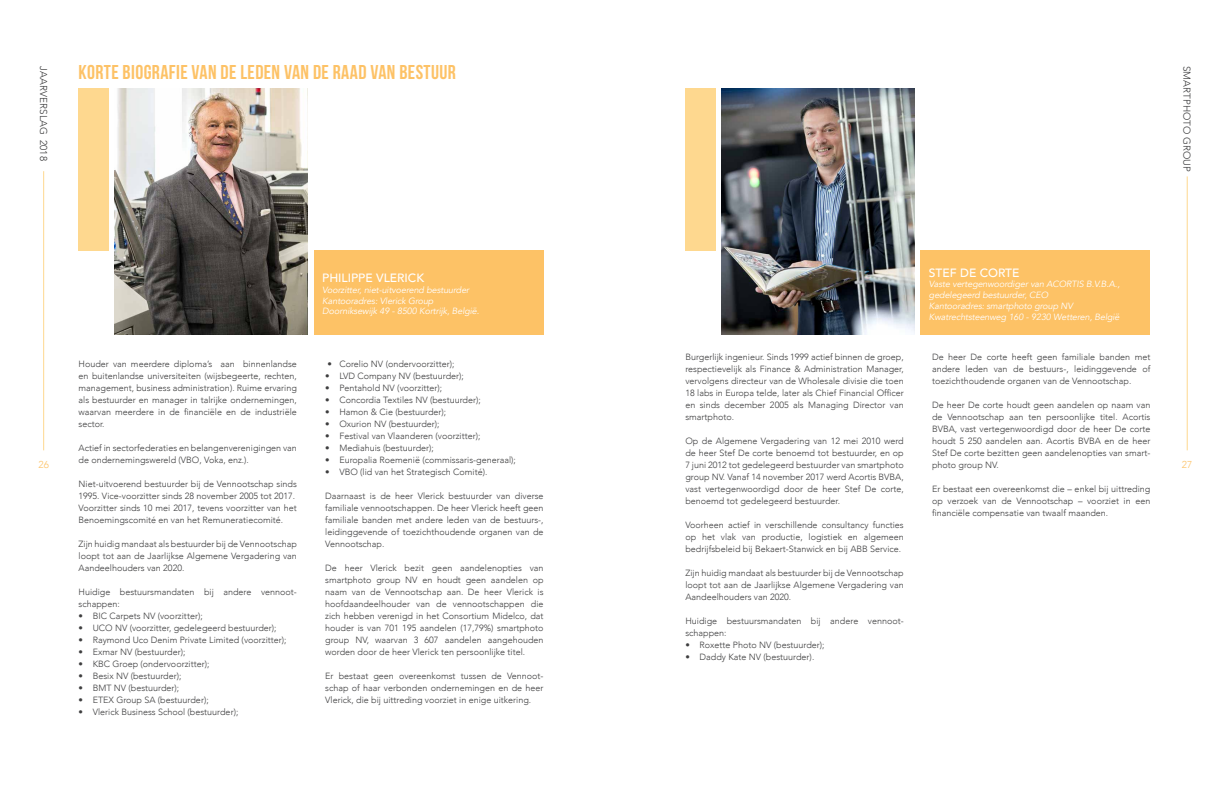
<style>
.page{position:relative;width:1229px;height:797px;background:#fff}
.page>*{position:absolute;margin:0;border:0;box-sizing:border-box;transform-origin:0 0}
.t1{font:700 20px "Bebas Neue";letter-spacing:.02em;color:#fdc266}
.t2{font:500 12px "Avenir";color:#fff}
.t3{font:300 10px "Avenir";letter-spacing:.005em;color:#3e3e3f}
.t4{font:300 10px "Avenir";color:#fdc266}
.t5{font:300 9px/12px "Avenir";color:#3e3e3f;text-align:justify}
.t6{font:italic 9px/10.8px "Avenir";letter-spacing:-.01em;color:#fff}
</style>
<div class="page">
<hr style="left:43px;top:171px;width:1px;height:279px;background:#fed88f">
<hr style="left:1186px;top:176px;width:1px;height:274px;background:#fed88f">
<img style="left:115px;top:88px;width:192px;height:246px">
<div style="left:314px;top:250px;width:229px;height:84px;background:#fdc266"></div>
<div style="left:79px;top:88px;width:30px;height:162px;background:#fed88f"></div>
<img style="left:721px;top:88px;width:193px;height:246px">
<div style="left:920px;top:250px;width:230px;height:84px;background:#fdc266"></div>
<div style="left:685px;top:88px;width:31px;height:162px;background:#fed88f"></div>
<h1 class="t1" style="left:79px;top:61px;width:379px">KORTE BIOGRAFIE VAN DE LEDEN VAN DE RAAD VAN BESTUUR</h1>
<p class="t3" style="left:49px;top:66px;width:97px;rotate:90deg">JAARVERSLAG 2018</p>
<p class="t3" style="left:1192px;top:66px;width:107px;rotate:90deg">SMARTPHOTO GROUP</p>
<h2 class="t2" style="left:322px;top:267px;width:103px">PHILIPPE VLERICK</h2>
<p class="t6" style="left:322px;top:284px;width:159px">Voorzitter, niet-uitvoerend bestuurder<br>Kantooradres: Vlerick Group<br>Doorniksewijk 49 - 8500 Kortrijk, België.</p>
<h2 class="t2" style="left:929px;top:262px;width:92px">STEF DE CORTE</h2>
<p class="t6" style="left:929px;top:279px;width:192px">Vaste vertegenwoordiger van ACORTIS B.V.B.A., gedelegeerd bestuurder, CEO<br>Kantooradres: smartphoto group NV Kwatrechtsteenweg 160 - 9230 Wetteren, België</p>
<p class="t5" style="left:685px;top:351px;width:220px">Burgerlijk ingenieur. Sinds 1999 actief binnen de groep, respectievelijk als Finance &amp; Administration Manager, vervolgens directeur van de Wholesale divisie die toen 18 labs in Europa telde, later als Chief Financial Officer en sinds december 2005 als Managing Director van smartphoto.</p>
<p class="t5" style="left:685px;top:435px;width:220px">Op de Algemene Vergadering van 12 mei 2010 werd de heer Stef De corte benoemd tot bestuurder, en op 7 juni 2012 tot gedelegeerd bestuurder van smartphoto group NV. Vanaf 14 november 2017 werd Acortis BVBA, vast vertegenwoordigd door de heer Stef De corte, benoemd tot gedelegeerd bestuurder.</p>
<p class="t5" style="left:685px;top:519px;width:220px">Voorheen actief in verschillende consultancy functies op het vlak van productie, logistiek en algemeen bedrijfsbeleid bij Bekaert-Stanwick en bij ABB Service.</p>
<p class="t5" style="left:685px;top:567px;width:220px">Zijn huidig mandaat als bestuurder bij de Vennootschap loopt tot aan de Jaarlijkse Algemene Vergadering van Aandeelhouders van 2020.</p>
<p class="t5" style="left:685px;top:615px;width:220px">Huidige bestuursmandaten bij andere vennoot&shy;schappen:</p>
<p class="t5" style="left:685px;top:639px;width:141px">• Roxette Photo NV (bestuurder);</p>
<p class="t5" style="left:685px;top:651px;width:130px">• Daddy Kate NV (bestuurder).</p>
<p class="t5" style="left:932px;top:351px;width:220px">De heer De corte heeft geen familiale banden met andere leden van de bestuurs-, leidinggevende of toezichthoudende organen van de Vennootschap.</p>
<p class="t5" style="left:932px;top:399px;width:220px">De heer De corte houdt geen aandelen op naam van de Vennootschap aan ten persoonlijke titel. Acortis BVBA, vast vertegenwoordigd door de heer De corte houdt 5 250 aandelen aan. Acortis BVBA en de heer Stef De corte bezitten geen aandelenopties van smart&shy;photo group NV.</p>
<p class="t5" style="left:932px;top:483px;width:220px">Er bestaat een overeenkomst die – enkel bij uittreding op verzoek van de Vennootschap – voorziet in een financiële compensatie van twaalf maanden.</p>
<p class="t5" style="left:79px;top:358px;width:220px">Houder van meerdere diploma’s aan binnenlandse en buitenlandse universiteiten (wijsbegeerte, rechten, management, business administration). Ruime ervaring als bestuurder en manager in talrijke ondernemingen, waarvan meerdere in de financiële en de industriële sector.</p>
<p class="t5" style="left:79px;top:442px;width:220px">Actief in sectorfederaties en belangenverenigingen van de ondernemingswereld (VBO, Voka, enz.).</p>
<p class="t5" style="left:79px;top:478px;width:220px;text-align:left">Niet-uitvoerend bestuurder bij de Vennootschap sinds 1995. Vice-voorzitter sinds 28 november 2005 tot 2017.<br>Voorzitter sinds 10 mei 2017, tevens voorzitter van het Benoemingscomité en van het Remuneratiecomité.</p>
<p class="t5" style="left:79px;top:538px;width:220px">Zijn huidig mandaat als bestuurder bij de Vennootschap loopt tot aan de Jaarlijkse Algemene Vergadering van Aandeelhouders van 2020.</p>
<p class="t5" style="left:79px;top:586px;width:220px">Huidige bestuursmandaten bij andere vennoot&shy;schappen:</p>
<p class="t5" style="left:79px;top:610px;width:126px">• BIC Carpets NV (voorzitter);</p>
<p class="t5" style="left:79px;top:622px;width:199px">• UCO NV (voorzitter, gedelegeerd bestuurder);</p>
<p class="t5" style="left:79px;top:634px;width:209px">• Raymond Uco Denim Private Limited (voorzitter);</p>
<p class="t5" style="left:79px;top:646px;width:108px">• Exmar NV (bestuurder);</p>
<p class="t5" style="left:79px;top:658px;width:132px">• KBC Groep (ondervoorzitter);</p>
<p class="t5" style="left:79px;top:670px;width:104px">• Besix NV (bestuurder);</p>
<p class="t5" style="left:79px;top:682px;width:102px">• BMT NV (bestuurder);</p>
<p class="t5" style="left:79px;top:694px;width:132px">• ETEX Group SA (bestuurder);</p>
<p class="t5" style="left:79px;top:706px;width:161px">• Vlerick Business School (bestuurder);</p>
<p class="t5" style="left:327px;top:358px;width:128px">• Corelio NV (ondervoorzitter);</p>
<p class="t5" style="left:325px;top:370px;width:140px">• LVD Company NV (bestuurder);</p>
<p class="t5" style="left:325px;top:382px;width:118px">• Pentahold NV (voorzitter);</p>
<p class="t5" style="left:325px;top:394px;width:157px">• Concordia Textiles NV (bestuurder);</p>
<p class="t5" style="left:325px;top:406px;width:122px">• Hamon &amp; Cie (bestuurder);</p>
<p class="t5" style="left:325px;top:418px;width:116px">• Oxurion NV (bestuurder);</p>
<p class="t5" style="left:325px;top:430px;width:157px">• Festival van Vlaanderen (voorzitter);</p>
<p class="t5" style="left:325px;top:442px;width:110px">• Mediahuis (bestuurder);</p>
<p class="t5" style="left:325px;top:454px;width:192px">• Europalia Roemenië (commissaris-generaal);</p>
<p class="t5" style="left:325px;top:466px;width:164px">• VBO (lid van het Strategisch Comité).</p>
<p class="t5" style="left:325px;top:490px;width:220px">Daarnaast is de heer Vlerick bestuurder van diverse familiale vennootschappen. De heer Vlerick heeft geen familiale banden met andere leden van de bestuurs-, leidinggevende of toezichthoudende organen van de Vennootschap.</p>
<p class="t5" style="left:325px;top:562px;width:220px">De heer Vlerick bezit geen aandelenopties van smartphoto group NV en houdt geen aandelen op naam van de Vennootschap aan. De heer Vlerick is hoofdaandeelhouder van de vennootschappen die zich hebben verenigd in het Consortium Midelco, dat houder is van 701 195 aandelen (17,79%) smartphoto group NV, waarvan 3 607 aandelen aangehouden worden door de heer Vlerick ten persoonlijke titel.</p>
<p class="t5" style="left:325px;top:670px;width:220px">Er bestaat geen overeenkomst tussen de Vennoot&shy;schap of haar verbonden ondernemingen en de heer Vlerick, die bij uittreding voorziet in enige uitkering.</p>
<p class="t4" style="left:38px;top:458px;width:12px">26</p>
<p class="t4" style="left:1181px;top:458px;width:12px">27</p>
</div>
